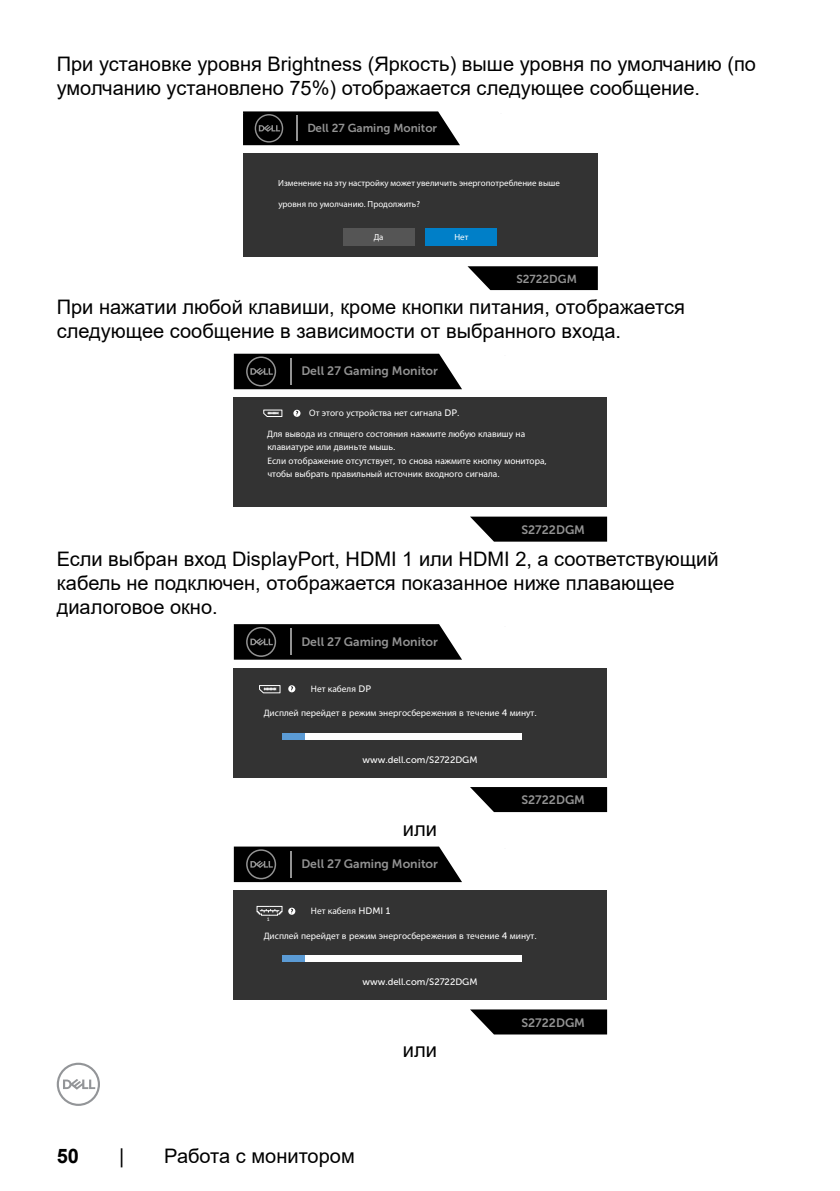
<style>
.page{position:relative;width:840px;height:1191px;background:#fff}
.page>*{position:absolute;margin:0;border:0;box-sizing:border-box;transform-origin:0 0}
.t1{font:20px/24px "Arial";color:#000}
.t2{font:700 20px "Arial";color:#000}
.t3{font:12.2px "Museo Sans For Dell 700";color:#939393}
.t4{font:11.6px "Museo Sans For Dell 700";color:#939393}
.t5{font:9.4px/13.6px "Myriad Pro";color:#fff}
.t6{font:9.4px "Museo Sans For Dell 500";color:#fff}
.t7{font:8.8px "Myriad Pro";color:#fff}
.t8{font:5px "Museo Sans For Dell 500";color:#fff}
.s1{font-family:"Museo Sans For Dell 500"}
</style>
<div class="page">
<svg style="left:57px;top:1062px;width:43px;height:44px"></svg>
<svg style="left:467px;top:266px;width:130px;height:24px;background:#1a1a1a"></svg>
<div style="left:242px;top:153px;width:355px;height:104px;background:#333"></div>
<div style="left:425px;top:228px;width:72px;height:18px;background:#007fc8"></div>
<div style="left:343px;top:228px;width:71px;height:18px;background:#555"></div>
<svg style="left:243px;top:111px;width:216px;height:34px;background:#131313"></svg>
<svg style="left:470px;top:516px;width:136px;height:25px;background:#1b1b1b"></svg>
<div style="left:233px;top:398px;width:373px;height:109px;background:#333"></div>
<svg style="left:234px;top:354px;width:228px;height:35px;background:#111"></svg>
<hr style="left:289px;top:358px;width:2px;height:27px;background:#939393">
<svg style="left:293px;top:410px;width:7px;height:7px"></svg>
<svg style="left:295px;top:411px;width:3px;height:6px"></svg>
<svg style="left:263px;top:410px;width:19px;height:7px"></svg>
<svg style="left:470px;top:787px;width:136px;height:25px;background:#161616"></svg>
<div style="left:233px;top:668px;width:373px;height:109px;background:#333"></div>
<div style="left:282px;top:732px;width:239px;height:7px;background:#fff"></div>
<div style="left:282px;top:732px;width:23px;height:7px;background:#5b9bd5"></div>
<svg style="left:288px;top:685px;width:7px;height:7px"></svg>
<svg style="left:290px;top:686px;width:3px;height:7px"></svg>
<svg style="left:259px;top:685px;width:21px;height:8px"></svg>
<svg style="left:234px;top:624px;width:228px;height:35px;background:#121212"></svg>
<hr style="left:289px;top:628px;width:2px;height:27px;background:#939393">
<svg style="left:470px;top:1009px;width:136px;height:25px;background:#1a1a1a"></svg>
<div style="left:233px;top:890px;width:373px;height:109px;background:#333"></div>
<div style="left:282px;top:955px;width:239px;height:6px;background:#fff"></div>
<div style="left:282px;top:955px;width:23px;height:6px;background:#5b9bd5"></div>
<svg style="left:288px;top:907px;width:7px;height:7px"></svg>
<svg style="left:290px;top:909px;width:3px;height:6px"></svg>
<svg style="left:256px;top:906px;width:26px;height:9px"></svg>
<svg style="left:234px;top:846px;width:228px;height:36px;background:#131313"></svg>
<hr style="left:289px;top:851px;width:2px;height:26px;background:#939393">
<p class="t1" style="left:57px;top:52px;width:700px">При установке уровня Brightness (Яркость) выше уровня по умолчанию (по умолчанию установлено 75%) отображается следующее сообщение.</p>
<p class="t4" style="left:307px;top:122px;width:131px">Dell 27 Gaming Monitor</p>
<p class="t7" style="left:278px;top:177px;width:283px">Изменение на эту настройку может увеличить энергопотребление выше</p>
<p class="t7" style="left:278px;top:199px;width:143px">уровня по умолчанию. Продолжить?</p>
<p class="t7" style="left:373px;top:231px;width:11px">Да</p>
<p class="t7" style="left:454px;top:231px;width:15px">Нет</p>
<p class="t4" style="left:516px;top:272px;width:62px">S2722DGM</p>
<p class="t1" style="left:57px;top:294px;width:629px">При нажатии любой клавиши, кроме кнопки питания, отображается следующее сообщение в зависимости от выбранного входа.</p>
<p class="t3" style="left:301px;top:364px;width:138px">Dell 27 Gaming Monitor</p>
<p class="t5" style="left:267px;top:403px;width:259px;line-height:20.4px;text-indent:42px">От этого устройства нет сигнала <span class="s1">DP.<br></span>Для вывода из спящего состояния нажмите любую клавишу на</p>
<p class="t5" style="left:267px;top:440px;width:281px">клавиатуре или двиньте мышь<span class="s1">.<br></span>Если отображение отсутствует<span class="s1">,</span> то снова нажмите кнопку монитора<span class="s1">, </span>чтобы выбрать правильный источник входного сигнала<span class="s1">.</span></p>
<p class="t3" style="left:521px;top:523px;width:65px">S2722DGM</p>
<p class="t1" style="left:57px;top:546px;width:663px">Если выбран вход DisplayPort, HDMI 1 или HDMI 2, а соответствующий кабель не подключен, отображается показанное ниже плавающее диалоговое окно.</p>
<p class="t3" style="left:301px;top:635px;width:138px">Dell 27 Gaming Monitor</p>
<p class="t5" style="left:311px;top:681px;width:62px">Нет кабеля <span class="s1">DP</span></p>
<p class="t5" style="left:263px;top:706px;width:274px">Дисплей перейдет в режим энергосбережения в течение <span class="s1">4</span> минут<span class="s1">.</span></p>
<p class="t6" style="left:362px;top:754px;width:116px">www.dell.com/S2722DGM</p>
<p class="t8" style="left:267px;top:916px;width:4px">1</p>
<p class="t1" style="left:403px;top:817px;width:36px">или</p>
<p class="t3" style="left:301px;top:857px;width:138px">Dell 27 Gaming Monitor</p>
<p class="t5" style="left:311px;top:904px;width:81px">Нет кабеля <span class="s1">HDMI 1</span></p>
<p class="t3" style="left:521px;top:793px;width:65px">S2722DGM</p>
<p class="t5" style="left:263px;top:928px;width:274px">Дисплей перейдет в режим энергосбережения в течение <span class="s1">4</span> минут<span class="s1">.</span></p>
<p class="t6" style="left:362px;top:976px;width:116px">www.dell.com/S2722DGM</p>
<p class="t2" style="left:57px;top:1141px;width:24px">50</p>
<p class="t1" style="left:119px;top:1143px;width:7px">|</p>
<p class="t1" style="left:164px;top:1143px;width:192px">Работа с монитором</p>
<p class="t1" style="left:403px;top:1038px;width:36px">или</p>
<p class="t3" style="left:521px;top:1015px;width:65px">S2722DGM</p>
</div>
